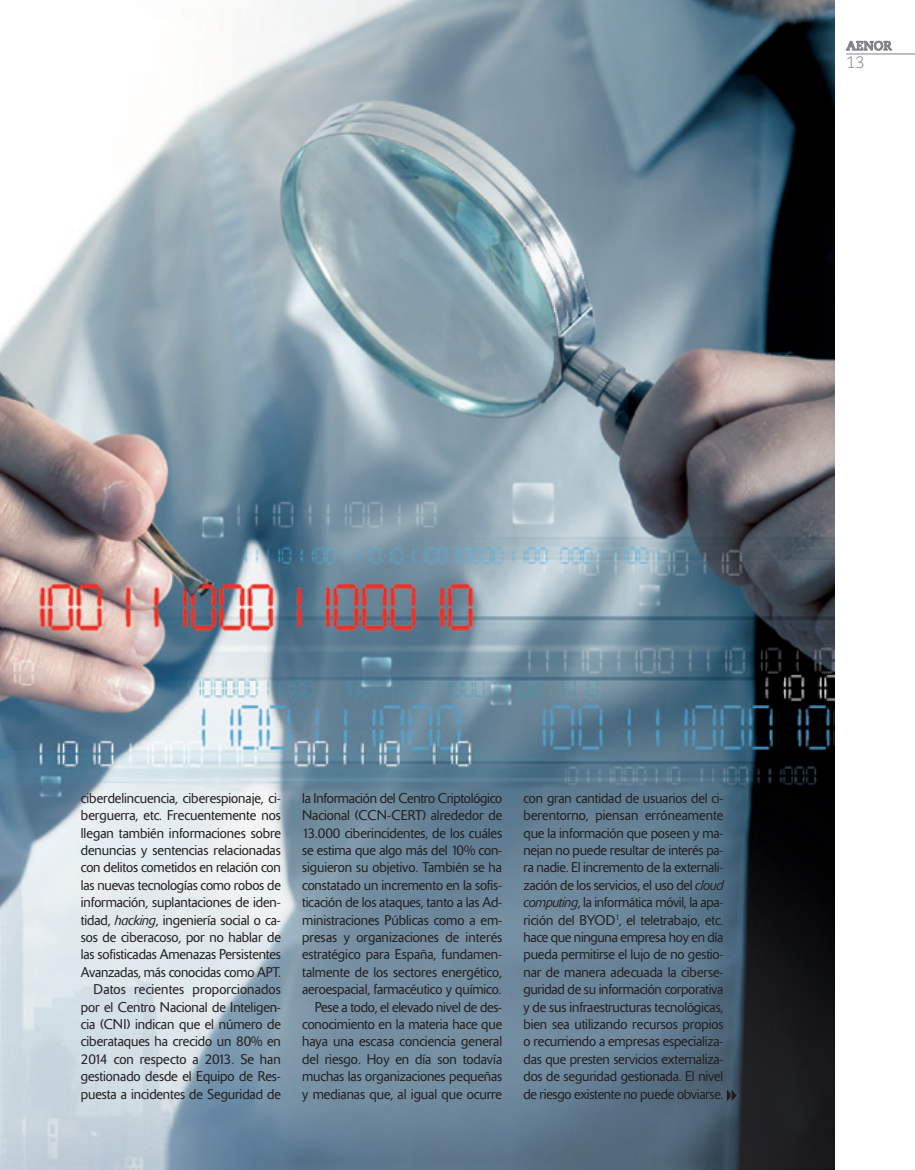
<style>
.page{position:relative;width:915px;height:1170px;background:#fff}
.page>*{position:absolute;margin:0;border:0;box-sizing:border-box;transform-origin:0 0}
.t1{font:300 16.5px "Caecilia LT Std";color:#808285}
._04_TEXTO_CORRIDO{font:300 13.95px/17.4px "Delta";letter-spacing:-.01em;color:#231f20;text-align:justify}
.t2{font:700 12.75px "Caecilia LT Std";color:#808285}
.s1{font-style:italic}
</style>
<div class="page">
<img style="left:0;top:0;width:833px;height:1169px">
<svg style="left:846px;top:41px;width:45px;height:10px"></svg>
<hr style="left:846px;top:54px;width:68px;height:1px;background:#808285">
<svg style="left:725px;top:1087px;width:13px;height:17px"></svg>
<p class="t2" style="left:846px;top:38px;width:47px">AENOR</p>
<p class="t1" style="left:846px;top:53px;width:20px">13</p>
<p class="_04_TEXTO_CORRIDO" style="left:81px;top:789px;width:201px">ciberdelincuencia, ciberespionaje, ci&shy;berguerra, etc. Frecuentemente nos llegan también informaciones sobre denuncias y sentencias relacionadas con delitos cometidos en relación con las nuevas tecnologías como robos de información, suplantaciones de iden&shy;tidad, <span class="s1">hacking</span>, ingeniería social o ca&shy;sos de ciberacoso, por no hablar de las sofisticadas Amenazas Persistentes Avanzadas, más conocidas como APT.</p>
<p class="_04_TEXTO_CORRIDO" style="left:81px;top:980px;width:201px;text-indent:13px">Datos recientes proporcionados por el Centro Nacional de Inteligen&shy;cia (CNI) indican que el número de ciberataques ha crecido un 80% en 2014 con respecto a 2013. Se han gestionado desde el Equipo de Res&shy;puesta a incidentes de Seguridad de</p>
<p class="_04_TEXTO_CORRIDO" style="left:302px;top:789px;width:201px">la Información del Centro Criptológico Nacional (CCN-CERT) alrededor de 13.000 ciberincidentes, de los cuáles se estima que algo más del 10% con&shy;siguieron su objetivo. También se ha constatado un incremento en la sofis&shy;ticación de los ataques, tanto a las Ad&shy;ministraciones Públicas como a em&shy;presas y organizaciones de interés estratégico para España, fundamen&shy;talmente de los sectores energético, aeroespacial, farmacéutico y químico.</p>
<p class="_04_TEXTO_CORRIDO" style="left:302px;top:998px;width:201px;text-indent:13px">Pese a todo, el elevado nivel de des&shy;conocimiento en la materia hace que haya una escasa conciencia general del riesgo. Hoy en día son todavía muchas las organizaciones pequeñas y medianas que, al igual que ocurre</p>
<p class="_04_TEXTO_CORRIDO" style="left:523px;top:789px;width:201px">con gran cantidad de usuarios del ci&shy;berentorno, piensan erróneamente que la información que poseen y ma&shy;nejan no puede resultar de interés pa&shy;ra nadie. El incremento de la externali&shy;zación de los servicios, el uso del <span class="s1">cloud computing</span>, la informática móvil, la apa&shy;rición del BYOD<sup>1</sup>, el teletrabajo, etc. hace que ninguna empresa hoy en día pueda permitirse el lujo de no gestio&shy;nar de manera adecuada la ciberse&shy;guridad de su información corporativa y de sus infraestructuras tecnológicas, bien sea utilizando recursos propios o recurriendo a empresas especializa&shy;das que presten servicios externaliza&shy;dos de seguridad gestionada. El nivel de riesgo existente no puede obviarse.</p>
</div>
